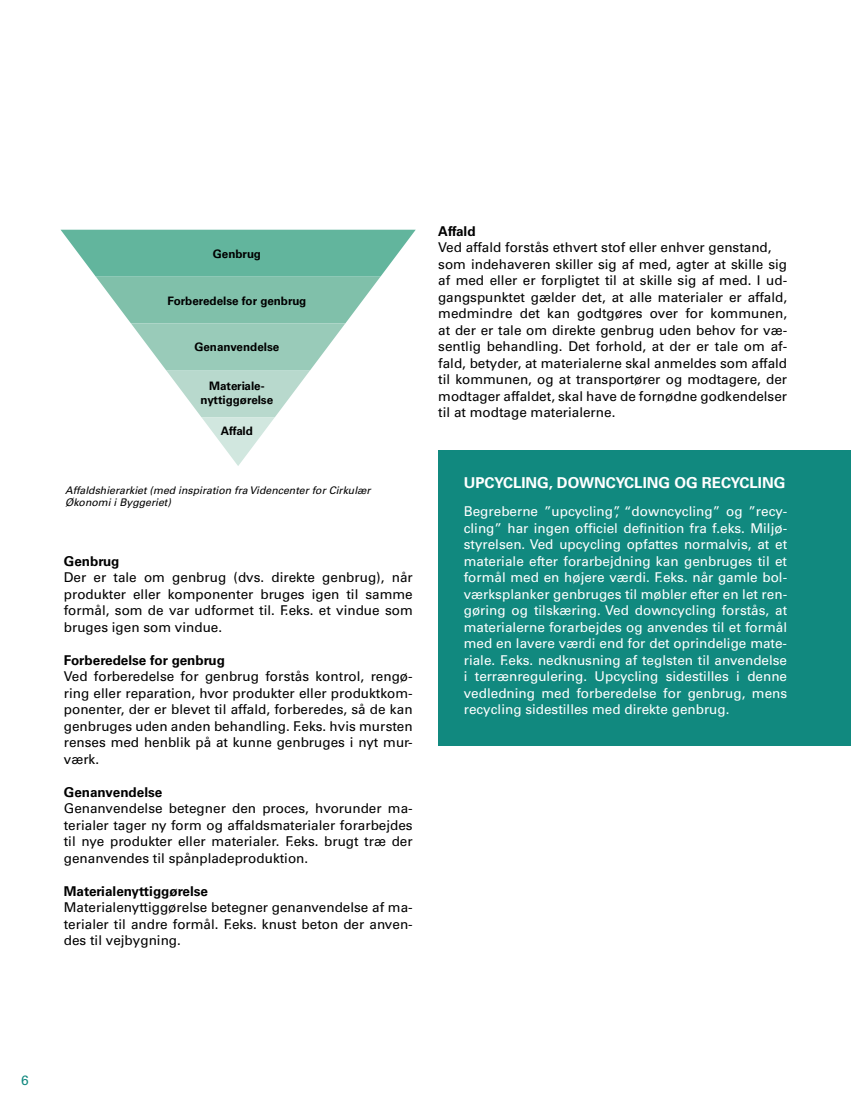
<style>
.page{position:relative;width:851px;height:1106px;background:#fff}
.page>*{position:absolute;margin:0;border:0;box-sizing:border-box;transform-origin:0 0}
.t1{font:700 15px "Univers";color:#fff}
.t2{font:13.5px/16.5px "Univers";color:#000;text-align:justify}
.t3{font:13.5px/16.5px "Univers";color:#fff;text-align:justify}
.t4{font:700 13.5px "Univers";color:#000}
.t5{font:13.5px "Univers";color:#11897f}
.t6{font:700 11.7px/14px "Univers";color:#000;text-align:center}
.t7{font:italic 10.5px/12.6px "Univers";color:#000}
</style>
<div class="page">
<svg style="left:61px;top:230px;width:354px;height:236px"></svg>
<div style="left:438px;top:451px;width:412px;height:295px;background:#11897f"></div>
<p class="t6" style="left:213px;top:247px;width:50px">Genbrug</p>
<p class="t6" style="left:167px;top:293px;width:140px">Forberedelse for genbrug</p>
<p class="t6" style="left:194px;top:340px;width:86px">Genanvendelse</p>
<p class="t6" style="left:200px;top:378px;width:74px">Materiale&shy;nyttiggørelse</p>
<p class="t6" style="left:221px;top:423px;width:34px">Affald</p>
<p class="t7" style="left:65px;top:483px;width:307px">Affaldshierarkiet (med inspiration fra Videncenter for Cirkulær<br>Økonomi i Byggeriet)</p>
<p class="t4" style="left:64px;top:553px;width:57px">Genbrug</p>
<p class="t2" style="left:64px;top:569px;width:350px">Der er tale om genbrug (dvs. direkte genbrug), når produkter eller komponenter bruges igen til samme formål, som de var udformet til. F.eks. et vindue som bruges igen som vindue.</p>
<p class="t4" style="left:64px;top:652px;width:163px">Forberedelse for genbrug</p>
<p class="t2" style="left:64px;top:668px;width:350px">Ved forberedelse for genbrug forstås kontrol, rengø&shy;ring eller reparation, hvor produkter eller produktkom&shy;ponenter, der er blevet til affald, forberedes, så de kan genbruges uden anden behandling. F.eks. hvis mursten renses med henblik på at kunne genbruges i nyt mur&shy;værk.</p>
<p class="t4" style="left:64px;top:784px;width:100px">Genanvendelse</p>
<p class="t2" style="left:64px;top:800px;width:350px">Genanvendelse betegner den proces, hvorunder ma&shy;terialer tager ny form og affaldsmaterialer forarbejdes til nye produkter eller materialer. F.eks. brugt træ der genanvendes til spånpladeproduktion.</p>
<p class="t4" style="left:64px;top:883px;width:146px">Materialenyttiggørelse</p>
<p class="t2" style="left:64px;top:899px;width:350px">Materialenyttiggørelse betegner genanvendelse af ma&shy;terialer til andre formål. F.eks. knust beton der anven&shy;des til vejbygning.</p>
<p class="t4" style="left:438px;top:223px;width:39px">Affald</p>
<p class="t2" style="left:438px;top:239px;width:350px;text-align:left">Ved affald forstås ethvert stof eller enhver genstand, som indehaveren skiller sig af med, agter at skille sig af med eller er forpligtet til at skille sig af med. I ud&shy;gangspunktet gælder det, at alle materialer er affald, medmindre det kan godtgøres over for kommunen, at der er tale om direkte genbrug uden behov for væ&shy;sentlig behandling. Det forhold, at der er tale om af&shy;fald, betyder, at materialerne skal anmeldes som affald til kommunen, og at transportører og modtagere, der modtager affaldet, skal have de fornødne godkendelser til at modtage materialerne.</p>
<p class="t1" style="left:463px;top:473px;width:323px">UPCYCLING, DOWNCYCLING OG RECYCLING</p>
<p class="t3" style="left:463px;top:503px;width:325px">Begreberne ”upcycling”, “downcycling” og ”recy&shy;cling” har ingen officiel definition fra f.eks. Miljø&shy;styrelsen. Ved upcycling opfattes normalvis, at et materiale efter forarbejdning kan genbruges til et formål med en højere værdi. F.eks. når gamle bol&shy;værksplanker genbruges til møbler efter en let ren&shy;gøring og tilskæring. Ved downcycling forstås, at materialerne forarbejdes og anvendes til et formål med en lavere værdi end for det oprindelige mate&shy;riale. F.eks. nedknusning af teglsten til anvendelse i terrænregulering. Upcycling sidestilles i denne vedledning med forberedelse for genbrug, mens recycling sidestilles med direkte genbrug.</p>
<p class="t5" style="left:21px;top:1071px;width:9px">6</p>
</div>
